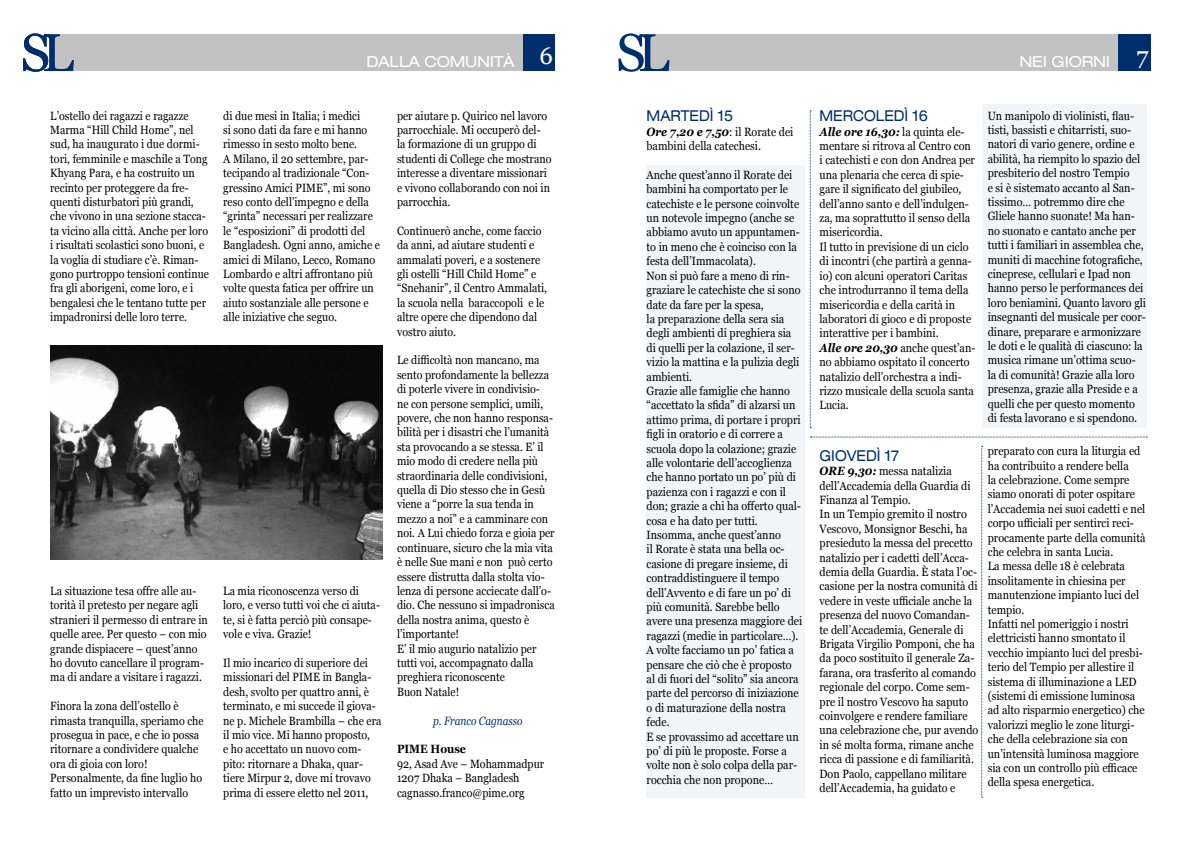
<style>
.page{position:relative;width:1191px;height:842px;background:#fff}
.page>*{position:absolute;margin:0;border:0;box-sizing:border-box;transform-origin:0 0}
.t1{font:53.1px "Georgia";color:#002e6d}
.t2{font:expanded 15.3px "Helvetica Neue LT Std";letter-spacing:-.015em;color:#fff}
.t3{font:expanded 15px "Helvetica Neue LT Std";color:#002e6d;scale:.9 1}
.t4{font:12px/14.4px "Georgia";color:#000;scale:.9 1}
.t5{font:12px/14.4px "Georgia";color:#000;scale:.89 1}
.t6{font:italic 12px "Georgia";color:#002e6d;scale:.84 1}
.t7{font:700 12px "Georgia";color:#000;scale:.89 1}
.s1{font-family:"Georgia";font-stretch:normal;font-size:53.1px;color:#002e6d}
.s2{font-weight:700;font-style:italic}
</style>
<div class="page">
<div style="left:646px;top:34px;width:472px;height:37px;background:#c2c2c2"></div>
<div style="left:1118px;top:34px;width:32px;height:37px;background:#002e6d"></div>
<div style="left:982px;top:105px;width:164px;height:323px;background:#f2f5f8"></div>
<div style="left:646px;top:165px;width:158px;height:632px;background:#f2f5f8"></div>
<div style="left:522px;top:34px;width:33px;height:37px;background:#002e6d"></div>
<div style="left:50px;top:34px;width:472px;height:37px;background:#c2c2c2"></div>
<svg style="left:981px;top:446px;width:1px;height:352px"></svg>
<svg style="left:810px;top:111px;width:1px;height:317px"></svg>
<img style="left:50px;top:346px;width:332px;height:213px">
<svg style="left:810px;top:437px;width:337px;height:1px"></svg>
<h1 class="t1" style="left:21px;top:14px;width:55px">SL</h1>
<p class="t2" style="left:424px;top:52px;width:247px">NEI GIORNI <sup>6</sup> <span class="s1">SL</span></p>
<p class="t2" style="left:366px;top:52px;width:150px">DALLA COMUNITÀ</p>
<p class="t5" style="left:50px;top:108px;width:180px">L’ostello dei ragazzi e ragazze<br>Marma “Hill Child Home”, nel sud, ha inaugurato i due dormi&shy;tori, femminile e maschile a Tong<br>Khyang Para, e ha costruito un recinto per proteggere da fre&shy;quenti disturbatori più grandi, che vivono in una sezione stacca&shy;ta vicino alla città. Anche per loro i risultati scolastici sono buoni, e la voglia di studiare c’è. Riman&shy;gono purtroppo tensioni continue fra gli aborigeni, come loro, e i bengalesi che le tentano tutte per impadronirsi delle loro terre.</p>
<p class="t5" style="left:223px;top:108px;width:177px">di due mesi in Italia; i medici<br>si sono dati da fare e mi hanno rimesso in sesto molto bene.<br>A Milano, il 20 settembre, par&shy;tecipando al tradizionale “Con&shy;gressino Amici PIME”, mi sono reso conto dell’impegno e della “grinta” necessari per realizzare le “esposizioni” di prodotti del<br>Bangladesh. Ogni anno, amiche e amici di Milano, Lecco, Romano<br>Lombardo e altri affrontano più volte questa fatica per offrire un aiuto sostanziale alle persone e alle iniziative che seguo.</p>
<p class="t5" style="left:50px;top:583px;width:179px">La situazione tesa offre alle au&shy;torità il pretesto per negare agli stranieri il permesso di entrare in quelle aree. Per questo – con mio grande dispiacere – quest’anno ho dovuto cancellare il program&shy;ma di andare a visitare i ragazzi.</p>
<p class="t5" style="left:50px;top:698px;width:174px">Finora la zona dell’ostello è rimasta tranquilla, speriamo che prosegua in pace, e che io possa ritornare a condividere qualche ora di gioia con loro!<br>Personalmente, da fine luglio ho fatto un imprevisto intervallo</p>
<p class="t5" style="left:223px;top:583px;width:178px">La mia riconoscenza verso di loro, e verso tutti voi che ci aiuta&shy;te, si è fatta perciò più consape&shy;vole e viva. Grazie!</p>
<p class="t5" style="left:223px;top:655px;width:179px">Il mio incarico di superiore dei missionari del PIME in Bangla&shy;desh, svolto per quattro anni, è terminato, e mi succede il giova&shy;ne p. Michele Brambilla – che era il mio vice. Mi hanno proposto,<br>e ho accettato un nuovo com&shy;pito: ritornare a Dhaka, quar&shy;tiere Mirpur 2, dove mi trovavo prima di essere eletto nel 2011,</p>
<p class="t5" style="left:397px;top:108px;width:175px">per aiutare p. Quirico nel lavoro parrocchiale. Mi occuperò del&shy;la formazione di un gruppo di studenti di College che mostrano interesse a diventare missionari e vivono collaborando con noi in parrocchia.</p>
<p class="t5" style="left:397px;top:223px;width:170px">Continuerò anche, come faccio da anni, ad aiutare studenti e ammalati poveri, e a sostenere gli ostelli “Hill Child Home” e “Snehanir”, il Centro Ammalati, la scuola nella baraccopoli e le altre opere che dipendono dal vostro aiuto.</p>
<p class="t5" style="left:397px;top:353px;width:179px">Le difficoltà non mancano, ma sento profondamente la bellezza di poterle vivere in condivisio-<br>ne con persone semplici, umili, povere, che non hanno responsa&shy;bilità per i disastri che l’umanità sta provocando a se stessa. E’ il mio modo di credere nella più straordinaria delle condivisioni, quella di Dio stesso che in Gesù viene a “porre la sua tenda in mezzo a noi” e a camminare con noi. A Lui chiedo forza e gioia per continuare, sicuro che la mia vita è nelle Sue mani e non può certo essere distrutta dalla stolta vio&shy;lenza di persone acciecate dall’o&shy;dio. Che nessuno si impadronisca della nostra anima, questo è l’importante!<br>E’ il mio augurio natalizio per tutti voi, accompagnato dalla preghiera riconoscente<br>Buon Natale!</p>
<p class="t6" style="left:433px;top:712px;width:108px">p. Franco Cagnasso</p>
<p class="t7" style="left:397px;top:740px;width:79px">PIME House</p>
<p class="t5" style="left:397px;top:756px;width:167px">92, Asad Ave – Mohammadpur<br>1207 Dhaka – Bangladesh cagnasso.franco@pime.org</p>
<p class="t3" style="left:646px;top:107px;width:98px">MARTEDÌ 15</p>
<p class="t4" style="left:646px;top:124px;width:165px"><span class="s2">Ore 7,20 e 7,50</span>: il Rorate dei bambini della catechesi.</p>
<p class="t4" style="left:646px;top:167px;width:174px">Anche quest’anno il Rorate dei bambini ha comportato per le catechiste e le persone coinvolte un notevole impegno (anche se abbiamo avuto un appuntamen&shy;to in meno che è coinciso con la festa dell’Immacolata).<br>Non si può fare a meno di rin&shy;graziare le catechiste che si sono date da fare per la spesa,<br>la preparazione della sera sia degli ambienti di preghiera sia di quelli per la colazione, il ser&shy;vizio la mattina e la pulizia degli ambienti.<br>Grazie alle famiglie che hanno “accettato la sfida” di alzarsi un attimo prima, di portare i propri figli in oratorio e di correre a scuola dopo la colazione; grazie alle volontarie dell’accoglienza che hanno portato un po’ più di pazienza con i ragazzi e con il don; grazie a chi ha offerto qual&shy;cosa e ha dato per tutti.<br>Insomma, anche quest’anno<br>il Rorate è stata una bella oc&shy;casione di pregare insieme, di contraddistinguere il tempo dell’Avvento e di fare un po’ di più comunità. Sarebbe bello avere una presenza maggiore dei ragazzi (medie in particolare…).<br>A volte facciamo un po’ fatica a pensare che ciò che è proposto al di fuori del “solito” sia ancora parte del percorso di iniziazione o di maturazione della nostra fede.<br>E se provassimo ad accettare un po’ di più le proposte. Forse a volte non è solo colpa della par&shy;rocchia che non propone…</p>
<p class="t2" style="left:1019px;top:52px;width:131px">NEI GIORNI <sup>7</sup></p>
<p class="t3" style="left:819px;top:107px;width:122px">MERCOLEDÌ 16</p>
<p class="t4" style="left:819px;top:124px;width:175px"><span class="s2">Alle ore 16,30:</span> la quinta ele&shy;mentare si ritrova al Centro con i catechisti e con don Andrea per una plenaria che cerca di spie&shy;gare il significato del giubileo, dell’anno santo e dell’indulgen&shy;za, ma soprattutto il senso della misericordia.<br>Il tutto in previsione di un ciclo di incontri (che partirà a genna&shy;io) con alcuni operatori Caritas che introdurranno il tema della misericordia e della carità in laboratori di gioco e di proposte interattive per i bambini.<br><span class="s2">Alle ore 20,30</span> anche quest’an&shy;no abbiamo ospitato il concerto natalizio dell’orchestra a indi&shy;rizzo musicale della scuola santa<br>Lucia.</p>
<p class="t3" style="left:819px;top:446px;width:90px">GIOVEDÌ 17</p>
<p class="t4" style="left:819px;top:463px;width:178px"><span class="s2">ORE 9,30:</span> messa natalizia dell’Accademia della Guardia di<br>Finanza al Tempio.<br>In un Tempio gremito il nostro<br>Vescovo, Monsignor Beschi, ha presieduto la messa del precetto natalizio per i cadetti dell’Acca&shy;demia della Guardia. È stata l’oc&shy;casione per la nostra comunità di vedere in veste ufficiale anche la presenza del nuovo Comandan&shy;te dell’Accademia, Generale di<br>Brigata Virgilio Pomponi, che ha da poco sostituito il generale Za&shy;farana, ora trasferito al comando regionale del corpo. Come sem&shy;pre il nostro Vescovo ha saputo coinvolgere e rendere familiare una celebrazione che, pur avendo in sé molta forma, rimane anche ricca di passione e di familiarità.<br>Don Paolo, cappellano militare dell’Accademia, ha guidato e</p>
<p class="t4" style="left:987px;top:108px;width:177px">Un manipolo di violinisti, flau&shy;tisti, bassisti e chitarristi, suo&shy;natori di vario genere, ordine e abilità, ha riempito lo spazio del presbiterio del nostro Tempio<br>e si è sistemato accanto al San&shy;tissimo… potremmo dire che<br>Gliele hanno suonate! Ma han&shy;no suonato e cantato anche per tutti i familiari in assemblea che, muniti di macchine fotografiche, cineprese, cellulari e Ipad non hanno perso le performances dei loro beniamini. Quanto lavoro gli insegnanti del musicale per coor&shy;dinare, preparare e armonizzare le doti e le qualità di ciascuno: la musica rimane un’ottima scuo&shy;la di comunità! Grazie alla loro presenza, grazie alla Preside e a quelli che per questo momento di festa lavorano e si spendono.</p>
<p class="t4" style="left:987px;top:443px;width:177px">preparato con cura la liturgia ed ha contribuito a rendere bella<br>la celebrazione. Come sempre siamo onorati di poter ospitare l’Accademia nei suoi cadetti e nel corpo ufficiali per sentirci reci&shy;procamente parte della comunità che celebra in santa Lucia.<br>La messa delle 18 è celebrata insolitamente in chiesina per manutenzione impianto luci del tempio.<br>Infatti nel pomeriggio i nostri elettricisti hanno smontato il vecchio impianto luci del presbi&shy;terio del Tempio per allestire il sistema di illuminazione a LED (sistemi di emissione luminosa ad alto risparmio energetico) che valorizzi meglio le zone liturgi&shy;che della celebrazione sia con un’intensità luminosa maggiore sia con un controllo più efficace della spesa energetica.</p>
</div>
